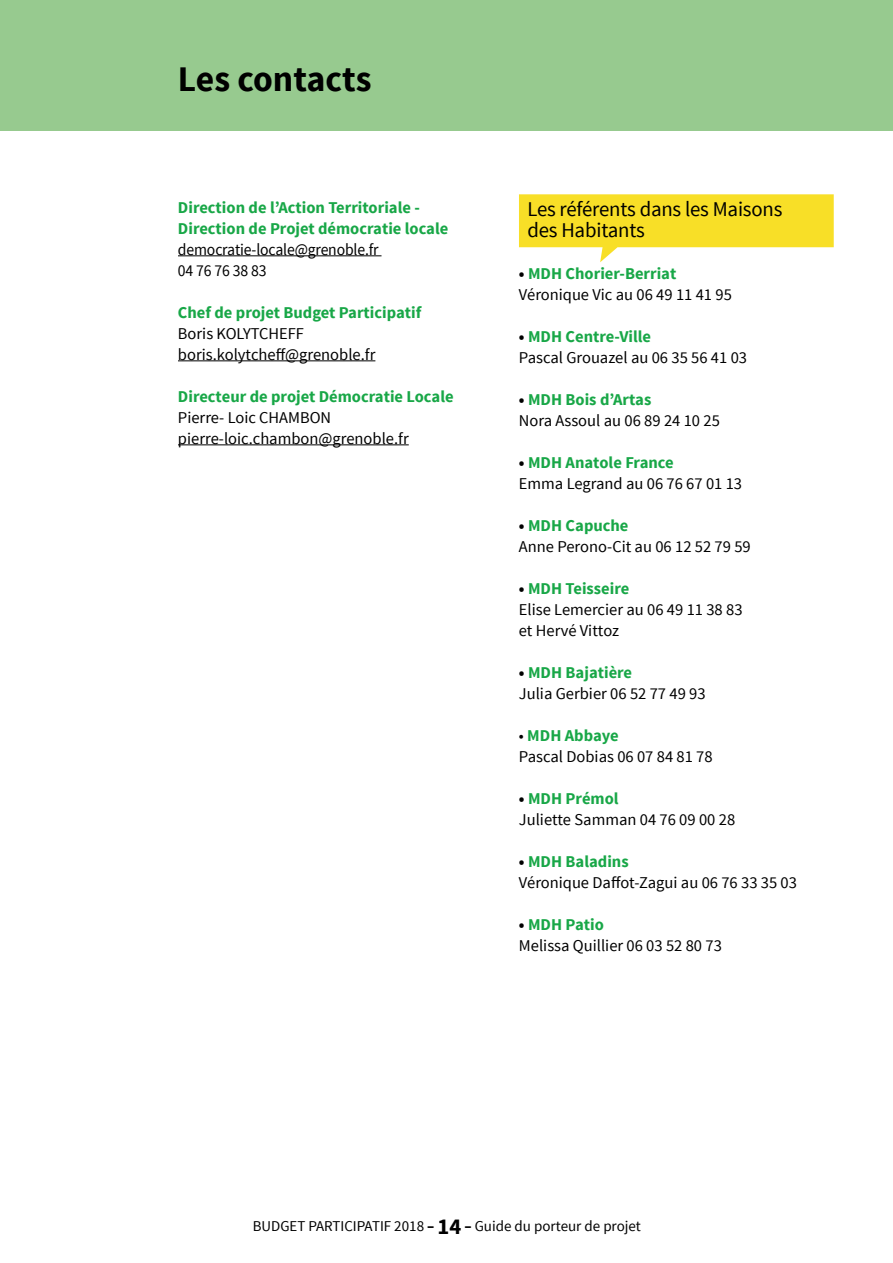
<style>
.page{position:relative;width:893px;height:1263px;background:#fff}
.page>*{position:absolute;margin:0;border:0;box-sizing:border-box;transform-origin:0 0}
.t1{font:700 36px "Source Sans Pro";color:#000}
.t2{font:21px/21px "Source Sans Pro";letter-spacing:-.01em;color:#000}
.t3{font:16.5px/21px "Source Sans Pro";color:#000}
.t4{font:700 16.5px/21px "Source Sans Pro";color:#18a747}
.t5{font:16.5px/21px "Source Sans Pro";color:#000;scale:.95 1}
.t6{font:15px "Source Sans Pro";color:#000}
.s1{font-weight:700}
.s2{font-weight:700;color:#18a747}
.s3{font-weight:700;font-size:22.5px}
</style>
<div class="page">
<div style="left:0;top:0;width:893px;height:131px;background:#97ca8f"></div>
<svg style="left:519px;top:194px;width:315px;height:68px"></svg>
<hr style="left:178px;top:255px;width:203px;height:1px;background:#000">
<hr style="left:178px;top:360px;width:197px;height:1px;background:#000">
<hr style="left:178px;top:444px;width:231px;height:1px;background:#000">
<h1 class="t1" style="left:178px;top:56px;width:195px">Les contacts</h1>
<p class="t4" style="left:178px;top:197px;width:272px">Direction de l’Action Territoriale -<br>Direction de Projet démocratie locale</p>
<p class="t5" style="left:178px;top:239px;width:213px">democratie-locale@grenoble.fr<br>04 76 76 38 83</p>
<p class="t4" style="left:178px;top:302px;width:245px">Chef de projet Budget Participatif</p>
<p class="t3" style="left:178px;top:323px;width:199px">Boris KOLYTCHEFF boris.kolytcheff@grenoble.fr</p>
<p class="t4" style="left:178px;top:386px;width:277px">Directeur de projet Démocratie Locale</p>
<p class="t3" style="left:178px;top:407px;width:232px">Pierre- Loic CHAMBON pierre-loic.chambon@grenoble.fr</p>
<p class="t2" style="left:527px;top:199px;width:256px">Les référents dans les Maisons des Habitants</p>
<p class="t3" style="left:519px;top:263px;width:214px"><span class="s1">•</span> <span class="s2">MDH Chorier-Berriat<br></span>Véronique Vic au 06 49 11 41 95</p>
<p class="t3" style="left:519px;top:326px;width:230px"><span class="s1">•</span> <span class="s2">MDH Centre-Ville<br></span>Pascal Grouazel au 06 35 56 41 03</p>
<p class="t3" style="left:519px;top:389px;width:202px"><span class="s1">•</span> <span class="s2">MDH Bois d’Artas<br></span>Nora Assoul au 06 89 24 10 25</p>
<p class="t3" style="left:519px;top:452px;width:225px"><span class="s1">•</span> <span class="s2">MDH Anatole France<br></span>Emma Legrand au 06 76 67 01 13</p>
<p class="t3" style="left:519px;top:515px;width:233px"><span class="s1">•</span> <span class="s2">MDH Capuche<br></span>Anne Perono-Cit au 06 12 52 79 59</p>
<p class="t3" style="left:519px;top:578px;width:225px"><span class="s1">•</span> <span class="s2">MDH Teisseire<br></span>Elise Lemercier au 06 49 11 38 83 et Hervé Vittoz</p>
<p class="t3" style="left:519px;top:662px;width:188px"><span class="s1">•</span> <span class="s2">MDH Bajatière<br></span>Julia Gerbier 06 52 77 49 93</p>
<p class="t3" style="left:519px;top:725px;width:195px">• <span class="s2">MDH Abbaye<br></span>Pascal Dobias 06 07 84 81 78</p>
<p class="t3" style="left:519px;top:788px;width:218px"><span class="s1">•</span> <span class="s2">MDH Prémol<br></span>Juliette Samman 04 76 09 00 28</p>
<p class="t3" style="left:519px;top:851px;width:280px"><span class="s1">•</span> <span class="s2">MDH Baladins<br></span>Véronique Daffot-Zagui au 06 76 33 35 03</p>
<p class="t3" style="left:519px;top:914px;width:204px"><span class="s1">•</span> <span class="s2">MDH Patio<br></span>Melissa Quillier 06 03 52 80 73</p>
<p class="t6" style="left:253px;top:1217px;width:389px">BUDGET PARTICIPATIF 2018 <span class="s1">–</span> <span class="s3">14</span> <span class="s1">–</span> Guide du porteur de projet</p>
</div>
